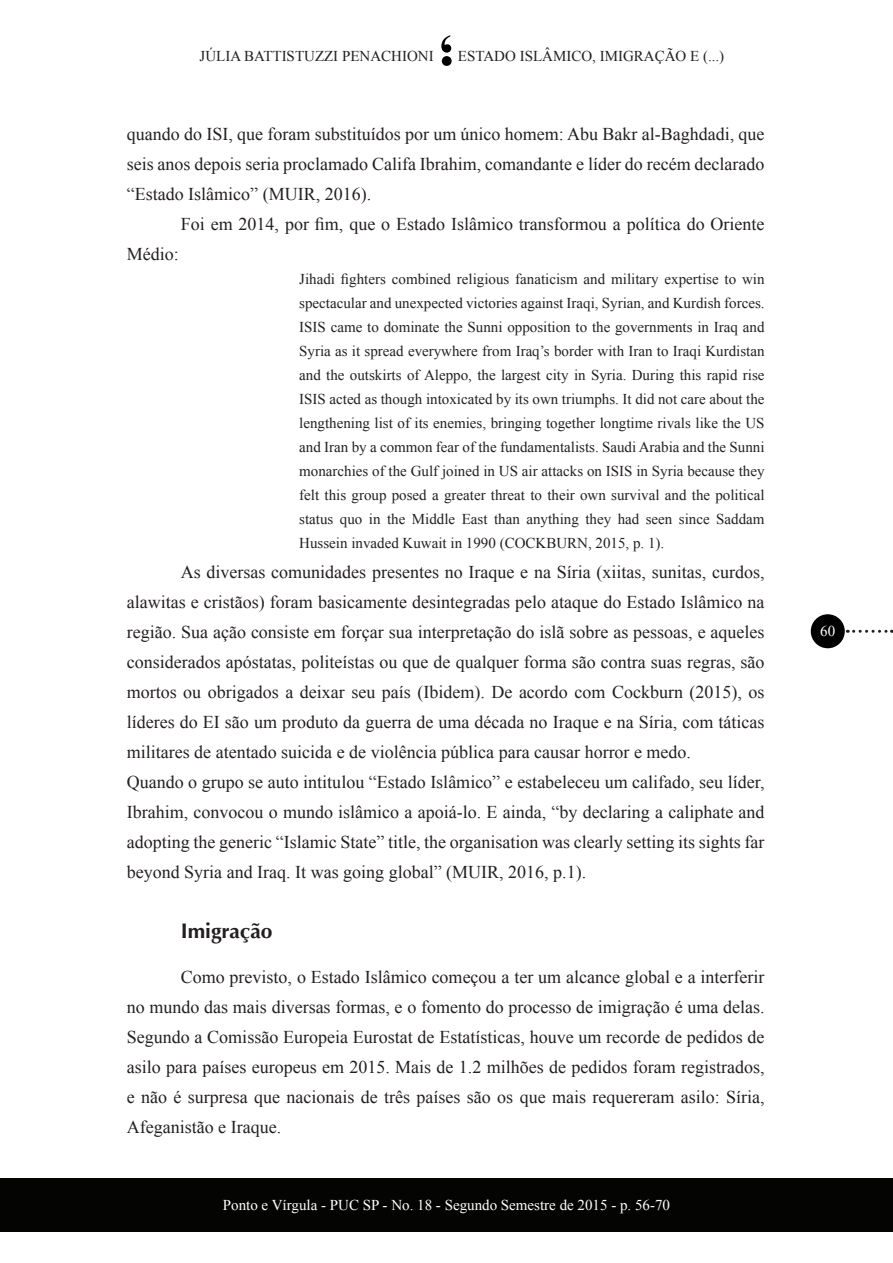
<style>
.page{position:relative;width:893px;height:1263px;background:#fff}
.page>*{position:absolute;margin:0;border:0;box-sizing:border-box;transform-origin:0 0}
.t1{font:700 21px "Optima";color:#231f20}
.t2{font:18px/30px "Times New Roman";color:#231f20;text-align:justify}
.t3{font:15px/24px "Times New Roman";color:#231f20;text-align:justify}
.t4{font:15px "Times New Roman";color:#fff}
</style>
<div class="page">
<svg style="left:441px;top:35px;width:11px;height:31px"></svg>
<div style="left:0;top:1178px;width:893px;height:54px;background:#040503"></div>
<div style="left:811px;top:614px;width:34px;height:34px;background:#000;border-radius:50%"></div>
<svg style="left:854px;top:630px;width:38px;height:3px"></svg>
<p class="t3" style="left:200px;top:43px;width:236px">JÚLIA BATTISTUZZI PENACHIONI</p>
<p class="t3" style="left:458px;top:44px;width:268px">ESTADO ISLÂMICO, IMIGRAÇÃO E (...)</p>
<p class="t2" style="left:127px;top:119px;width:639px">quando do ISI, que foram substituídos por um único homem: Abu Bakr al-Baghdadi, que seis anos depois seria proclamado Califa Ibrahim, comandante e líder do recém declarado “Estado Islâmico” (MUIR, 2016).</p>
<p class="t2" style="left:181px;top:209px;width:585px">Foi em 2014, por fim, que o Estado Islâmico transformou a política do Oriente</p>
<p class="t2" style="left:127px;top:239px;width:54px">Médio:</p>
<p class="t3" style="left:299px;top:267px;width:467px">Jihadi fighters combined religious fanaticism and military expertise to win spectacular and unexpected victories against Iraqi, Syrian, and Kurdish forces.<br>ISIS came to dominate the Sunni opposition to the governments in Iraq and Syria as it spread everywhere from Iraq’s border with Iran to Iraqi Kurdistan and the outskirts of Aleppo, the largest city in Syria. During this rapid rise ISIS acted as though intoxicated by its own triumphs. It did not care about the lengthening list of its enemies, bringing together longtime rivals like the US and Iran by a common fear of the fundamentalists. Saudi Arabia and the Sunni monarchies of the Gulf joined in US air attacks on ISIS in Syria because they felt this group posed a greater threat to their own survival and the political status quo in the Middle East than anything they had seen since Saddam Hussein invaded Kuwait in 1990 (COCKBURN, 2015, p. 1).</p>
<p class="t2" style="left:127px;top:557px;width:639px;text-align:left;text-indent:54px">As diversas comunidades presentes no Iraque e na Síria (xiitas, sunitas, curdos, alawitas e cristãos) foram basicamente desintegradas pelo ataque do Estado Islâmico na região. Sua ação consiste em forçar sua interpretação do islã sobre as pessoas, e aqueles considerados apóstatas, politeístas ou que de qualquer forma são contra suas regras, são mortos ou obrigados a deixar seu país (Ibidem). De acordo com Cockburn (2015), os líderes do EI são um produto da guerra de uma década no Iraque e na Síria, com táticas militares de atentado suicida e de violência pública para causar horror e medo.<br>Quando o grupo se auto intitulou “Estado Islâmico” e estabeleceu um califado, seu líder, Ibrahim, convocou o mundo islâmico a apoiá-lo. E ainda, “by declaring a caliphate and adopting the generic “Islamic State” title, the organisation was clearly setting its sights far beyond Syria and Iraq. It was going global” (MUIR, 2016, p.1).</p>
<p class="t1" style="left:181px;top:919px;width:93px">Imigração</p>
<p class="t2" style="left:127px;top:962px;width:639px;text-indent:54px">Como previsto, o Estado Islâmico começou a ter um alcance global e a interferir no mundo das mais diversas formas, e o fomento do processo de imigração é uma delas.<br>Segundo a Comissão Europeia Eurostat de Estatísticas, houve um recorde de pedidos de asilo para países europeus em 2015. Mais de 1.2 milhões de pedidos foram registrados, e não é surpresa que nacionais de três países são os que mais requereram asilo: Síria, Afeganistão e Iraque.</p>
<p class="t4" style="left:223px;top:1195px;width:449px">Ponto e Vírgula - PUC SP - No. 18 - Segundo Semestre de 2015 - p. 56-70</p>
<p class="t4" style="left:820px;top:621px;width:16px">60</p>
</div>
